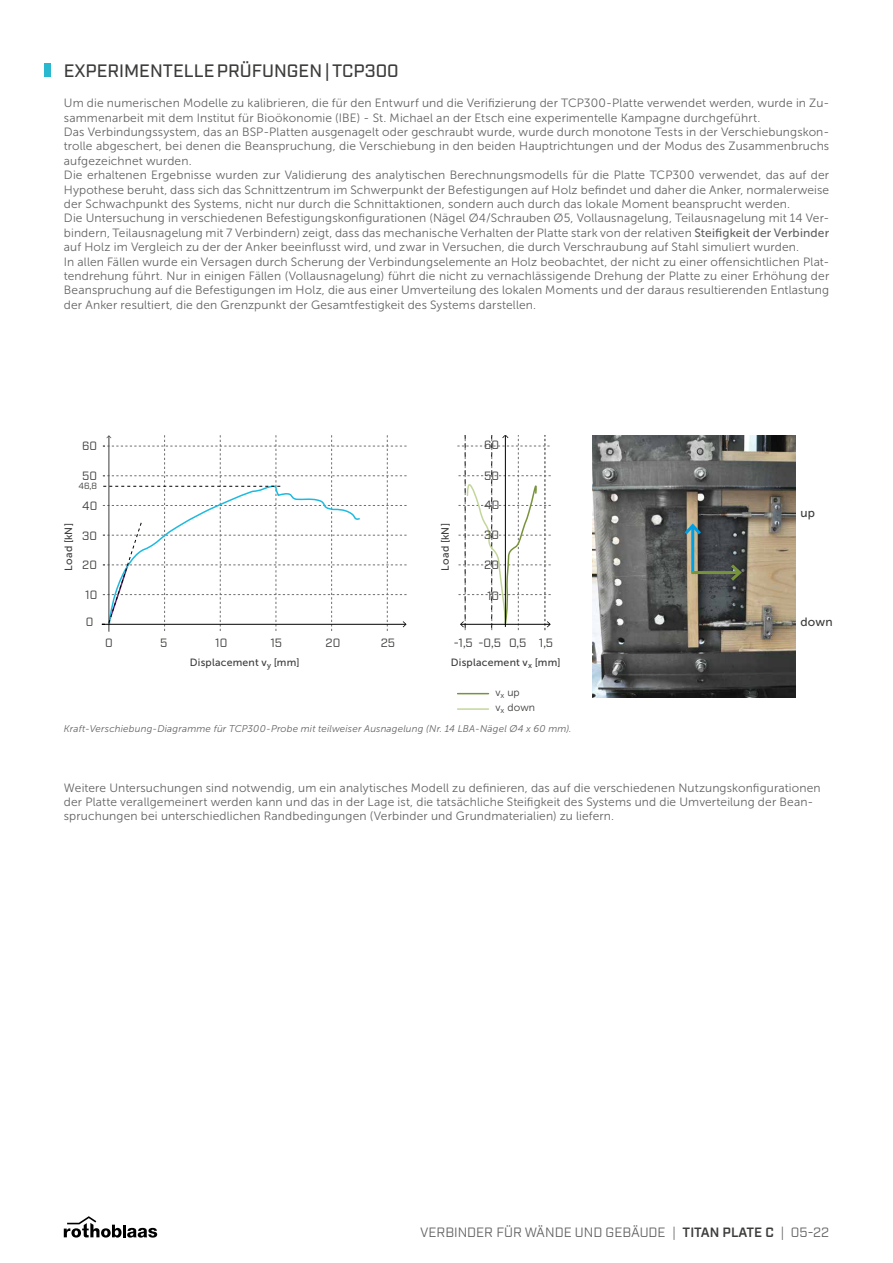
<style>
.page{position:relative;width:893px;height:1263px;background:#fff}
.page>*{position:absolute;margin:0;border:0;box-sizing:border-box;transform-origin:0 0}
.t1{font:500 18px "Industry";color:#3c3c3b}
.t2{font:13.5px "Industry";color:#646363}
.t3{font:12px/14.4px "Museo Sans 300";letter-spacing:.01em;color:#646363}
.t4{font:12px "Industry";color:#3c3c3b}
.t5{font:12px "Museo Sans 500";letter-spacing:.01em;color:#3c3c3b}
.t6{font:10.5px "Museo Sans 500";letter-spacing:.02em;color:#3c3c3b}
.t7{font:10.5px/15.3px "Museo Sans 300";letter-spacing:.015em;color:#3c3c3b}
.t8{font:italic 9.75px "Museo Sans 300";letter-spacing:.02em;color:#646363}
.t9{font:9px "Industry";color:#3c3c3b}
.s1{font-family:"Museo Sans 500"}
.s2{font-weight:600;color:#3c3c3b}
</style>
<div class="page">
<img style="left:593px;top:435px;width:203px;height:263px">
<hr style="left:691px;top:526px;width:3px;height:47px;background:#009fe3">
<svg style="left:681px;top:521px;width:23px;height:17px"></svg>
<hr style="left:691px;top:571px;width:49px;height:3px;background:#77933c">
<svg style="left:728px;top:561px;width:16px;height:23px"></svg>
<hr style="left:458px;top:693px;width:30px;height:1px;background:#78933b">
<hr style="left:458px;top:708px;width:30px;height:2px;background:#c3d69a">
<svg style="left:458px;top:435px;width:93px;height:196px"></svg>
<svg style="left:102px;top:435px;width:305px;height:197px"></svg>
<svg style="left:64px;top:1216px;width:93px;height:21px"></svg>
<div style="left:45px;top:64px;width:6px;height:13px;background:#29b8ce"></div>
<h1 class="t1" style="left:64px;top:60px;width:336px">EXPERIMENTELLE PRÜFUNGEN | TCP300</h1>
<p class="t3" style="left:64px;top:96px;width:767px">Um die numerischen Modelle zu kalibrieren, die für den Entwurf und die Verifizierung der TCP300-Platte verwendet werden, wurde in Zu&shy;sammenarbeit mit dem Institut für Bioökonomie (IBE) - St. Michael an der Etsch eine experimentelle Kampagne durchgeführt.<br>Das Verbindungssystem, das an BSP-Platten ausgenagelt oder geschraubt wurde, wurde durch monotone Tests in der Verschiebungskon&shy;trolle abgeschert, bei denen die Beanspruchung, die Verschiebung in den beiden Hauptrichtungen und der Modus des Zusammenbruchs aufgezeichnet wurden.<br>Die erhaltenen Ergebnisse wurden zur Validierung des analytischen Berechnungsmodells für die Platte TCP300 verwendet, das auf der Hypothese beruht, dass sich das Schnittzentrum im Schwerpunkt der Befestigungen auf Holz befindet und daher die Anker, normalerweise der Schwachpunkt des Systems, nicht nur durch die Schnittaktionen, sondern auch durch das lokale Moment beansprucht werden.<br>Die Untersuchung in verschiedenen Befestigungskonfigurationen (Nägel Ø4/Schrauben Ø5, Vollausnagelung, Teilausnagelung mit 14 Ver&shy;bindern, Teilausnagelung mit 7 Verbindern) zeigt, dass das mechanische Verhalten der Platte stark von der relativen <span class="s1">Steifigkeit der Verbinder </span>auf Holz im Vergleich zu der der Anker beeinflusst wird, und zwar in Versuchen, die durch Verschraubung auf Stahl simuliert wurden.<br>In allen Fällen wurde ein Versagen durch Scherung der Verbindungselemente an Holz beobachtet, der nicht zu einer offensichtlichen Plat&shy;tendrehung führt. Nur in einigen Fällen (Vollausnagelung) führt die nicht zu vernachlässigende Drehung der Platte zu einer Erhöhung der Beanspruchung auf die Befestigungen im Holz, die aus einer Umverteilung des lokalen Moments und der daraus resultierenden Entlastung der Anker resultiert, die den Grenzpunkt der Gesamtfestigkeit des Systems darstellen.</p>
<p class="t4" style="left:82px;top:439px;width:17px">60</p>
<p class="t4" style="left:484px;top:438px;width:17px">60</p>
<p class="t4" style="left:82px;top:469px;width:16px">50</p>
<p class="t9" style="left:79px;top:481px;width:20px">46,8</p>
<p class="t4" style="left:484px;top:468px;width:16px">50</p>
<p class="t4" style="left:82px;top:499px;width:17px">40</p>
<p class="t4" style="left:484px;top:498px;width:17px">40</p>
<p class="t6" style="left:63px;top:571px;width:49px;rotate:-90deg">Load [kN]</p>
<p class="t4" style="left:82px;top:528px;width:16px">30</p>
<p class="t4" style="left:82px;top:558px;width:16px">20</p>
<p class="t6" style="left:439px;top:571px;width:49px;rotate:-90deg">Load [kN]</p>
<p class="t4" style="left:484px;top:528px;width:16px">30</p>
<p class="t4" style="left:484px;top:558px;width:16px">20</p>
<p class="t4" style="left:85px;top:588px;width:14px">10</p>
<p class="t4" style="left:86px;top:614px;width:9px">0</p>
<p class="t4" style="left:487px;top:589px;width:14px">10</p>
<p class="t4" style="left:105px;top:635px;width:9px">0</p>
<p class="t4" style="left:160px;top:635px;width:9px">5</p>
<p class="t4" style="left:215px;top:635px;width:14px">10</p>
<p class="t4" style="left:270px;top:635px;width:13px">15</p>
<p class="t4" style="left:326px;top:635px;width:16px">20</p>
<p class="t4" style="left:381px;top:635px;width:16px">25</p>
<p class="t4" style="left:454px;top:635px;width:101px">-1,5 -0,5 0,5 1,5</p>
<p class="t6" style="left:190px;top:656px;width:111px">Displacement v<sub>y</sub> [mm]</p>
<p class="t6" style="left:451px;top:656px;width:111px">Displacement v<sub>x</sub> [mm]</p>
<p class="t7" style="left:495px;top:684px;width:41px">v<sub>x</sub> up<br>v<sub>x</sub> down</p>
<p class="t8" style="left:64px;top:724px;width:509px">Kraft-Verschiebung-Diagramme für TCP300-Probe mit teilweiser Ausnagelung (Nr. 14 LBA-Nägel Ø4 x 60 mm).</p>
<p class="t5" style="left:801px;top:506px;width:16px">up</p>
<p class="t5" style="left:801px;top:616px;width:34px">down</p>
<p class="t3" style="left:64px;top:780px;width:758px">Weitere Untersuchungen sind notwendig, um ein analytisches Modell zu definieren, das auf die verschiedenen Nutzungskonfigurationen der Platte verallgemeinert werden kann und das in der Lage ist, die tatsächliche Steifigkeit des Systems und die Umverteilung der Bean&shy;spruchungen bei unterschiedlichen Randbedingungen (Verbinder und Grundmaterialien) zu liefern.</p>
<p class="t2" style="left:420px;top:1224px;width:411px">VERBINDER FÜR WÄNDE UND GEBÄUDE | <span class="s2">TITAN PLATE C</span> | 05-22</p>
</div>
